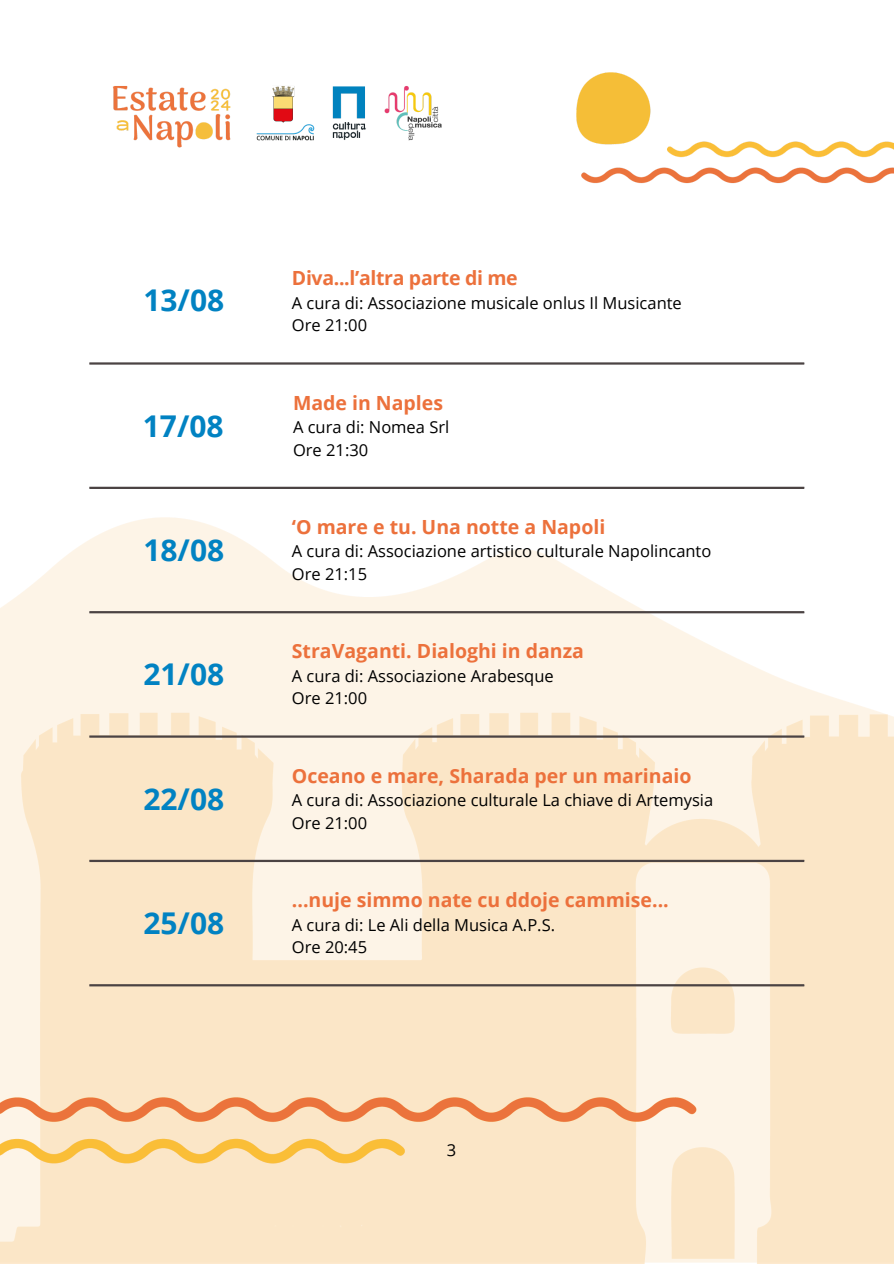
<style>
.page{position:relative;width:894px;height:1264px;background:#fff}
.page>*{position:absolute;margin:0;border:0;box-sizing:border-box;transform-origin:0 0}
.t1{font:700 30px "Open Sans";color:#0182c2}
.t2{font:700 19.5px "Open Sans";color:#ec713c}
.t3{font:16.5px "Open Sans";color:#000}
</style>
<div class="page">
<img style="left:0;top:72px;width:893px;height:1191px">
<hr style="left:277px;top:364px;width:2px;height:122px;background:#fff">
<hr style="left:89px;top:362px;width:715px;height:2px;background:#4b4343">
<hr style="left:89px;top:486px;width:715px;height:3px;background:#4b4343">
<hr style="left:89px;top:611px;width:715px;height:2px;background:#4b4343">
<hr style="left:89px;top:735px;width:715px;height:2px;background:#4b4343">
<hr style="left:89px;top:859px;width:715px;height:3px;background:#4b4343">
<hr style="left:89px;top:984px;width:715px;height:2px;background:#4b4343">
<p class="t1" style="left:143px;top:279px;width:82px">13/08</p>
<p class="t1" style="left:143px;top:404px;width:82px">17/08</p>
<p class="t1" style="left:143px;top:529px;width:82px">18/08</p>
<p class="t1" style="left:143px;top:653px;width:82px">21/08</p>
<p class="t1" style="left:143px;top:777px;width:82px">22/08</p>
<p class="t1" style="left:143px;top:902px;width:82px">25/08</p>
<p class="t2" style="left:292px;top:264px;width:227px">Diva...l’altra parte di me</p>
<p class="t3" style="left:292px;top:291px;width:391px">A cura di: Associazione musicale onlus Il Musicante</p>
<p class="t3" style="left:292px;top:314px;width:77px">Ore 21:00</p>
<p class="t2" style="left:293px;top:388px;width:152px">Made in Naples</p>
<p class="t3" style="left:293px;top:415px;width:158px">A cura di: Nomea Srl</p>
<p class="t3" style="left:293px;top:438px;width:77px">Ore 21:30</p>
<p class="t2" style="left:292px;top:513px;width:315px">‘O mare e tu. Una notte a Napoli</p>
<p class="t3" style="left:292px;top:540px;width:421px">A cura di: Associazione artistico culturale Napolincanto</p>
<p class="t3" style="left:292px;top:562px;width:77px">Ore 21:15</p>
<p class="t2" style="left:292px;top:637px;width:293px">StraVaganti. Dialoghi in danza</p>
<p class="t3" style="left:292px;top:664px;width:263px">A cura di: Associazione Arabesque</p>
<p class="t3" style="left:292px;top:686px;width:77px">Ore 21:00</p>
<p class="t2" style="left:292px;top:761px;width:401px">Oceano e mare, Sharada per un marinaio</p>
<p class="t3" style="left:292px;top:788px;width:423px">A cura di: Associazione culturale La chiave di Artemysia</p>
<p class="t3" style="left:292px;top:811px;width:77px">Ore 21:00</p>
<p class="t2" style="left:292px;top:886px;width:378px">...nuje simmo nate cu ddoje cammise...</p>
<p class="t3" style="left:292px;top:912px;width:265px">A cura di: Le Ali della Musica A.P.S.</p>
<p class="t3" style="left:292px;top:935px;width:77px">Ore 20:45</p>
<p class="t3" style="left:446px;top:1138px;width:11px">3</p>
</div>
